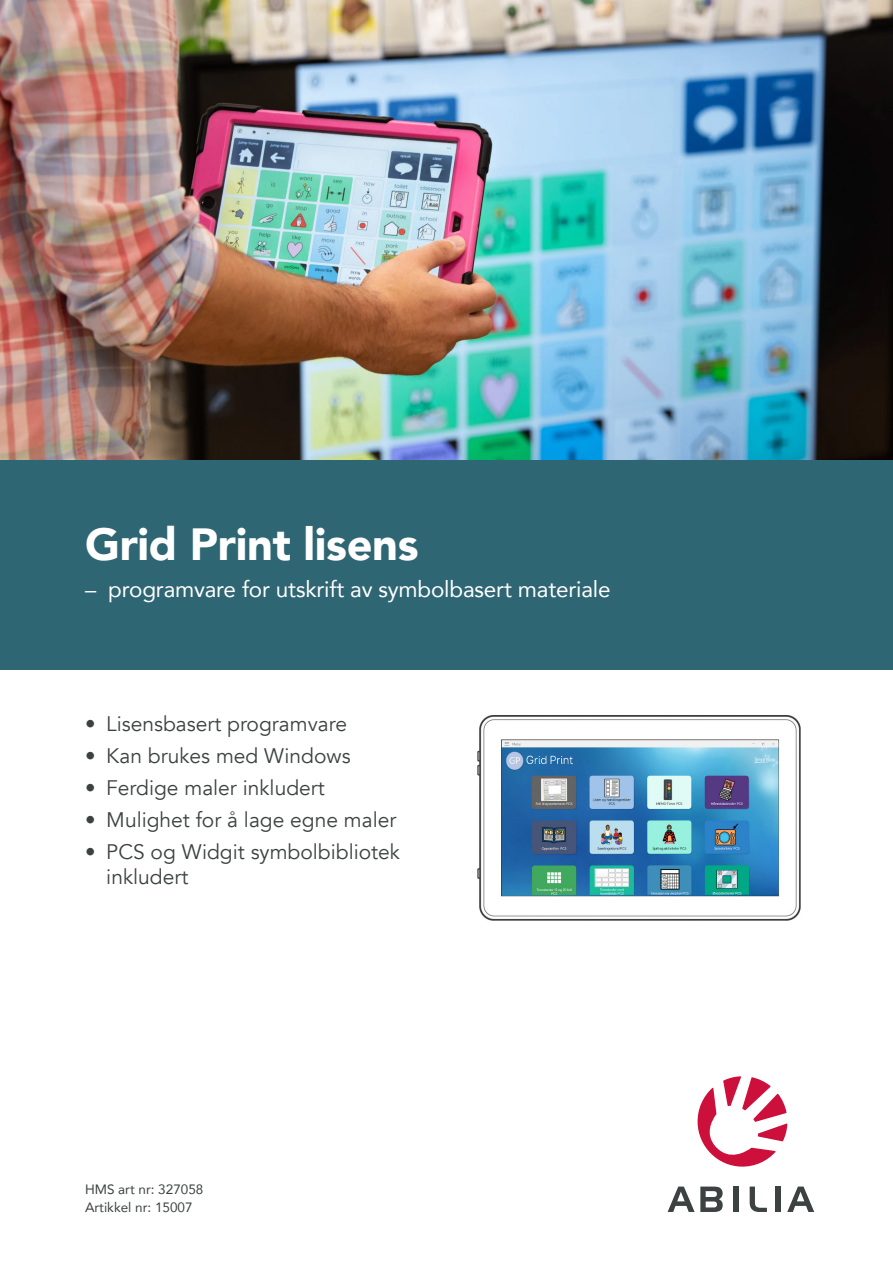
<style>
.page{position:relative;width:893px;height:1263px;background:#fff}
.page>*{position:absolute;margin:0;border:0;box-sizing:border-box;transform-origin:0 0}
.Heading{font:900 45px "Avenir";letter-spacing:-.01em;color:#fff}
.Sub_head{font:22.5px "Avenir";letter-spacing:-.01em;color:#fff}
.t1{font:21px/25.5px "Avenir";color:#3c4241}
.Small_Type{font:13.5px "Avenir";color:#3c4241}
</style>
<div class="page">
<svg style="left:668px;top:1186px;width:55px;height:26px"></svg>
<div style="left:733px;top:1186px;width:5px;height:26px;background:#3c4241"></div>
<svg style="left:750px;top:1186px;width:17px;height:26px"></svg>
<div style="left:775px;top:1186px;width:6px;height:26px;background:#3c4241"></div>
<svg style="left:787px;top:1186px;width:27px;height:26px"></svg>
<svg style="left:697px;top:1076px;width:90px;height:91px"></svg>
<div style="left:0;top:457px;width:893px;height:213px;background:#2f6673"></div>
<img style="left:477px;top:716px;width:323px;height:204px">
<img style="left:0;top:0;width:893px;height:459px">
<p class="Heading" style="left:85px;top:505px;width:335px">Grid Print lisens</p>
<p class="Sub_head" style="left:85px;top:571px;width:527px">– programvare for utskrift av symbolbasert materiale</p>
<p class="t1" style="left:85px;top:711px;width:263px">• Lisensbasert programvare</p>
<p class="t1" style="left:85px;top:743px;width:267px">• Kan brukes med Windows</p>
<p class="t1" style="left:85px;top:775px;width:241px">• Ferdige maler inkludert</p>
<p class="t1" style="left:85px;top:807px;width:313px">• Mulighet for å lage egne maler</p>
<p class="t1" style="left:106px;top:839px;width:295px;text-indent:-21px">• PCS og Widgit symbolbibliotek inkludert</p>
<p class="Small_Type" style="left:85px;top:1178px;width:120px">HMS art nr: 327058</p>
<p class="Small_Type" style="left:85px;top:1196px;width:109px">Artikkel nr: 15007</p>
</div>
